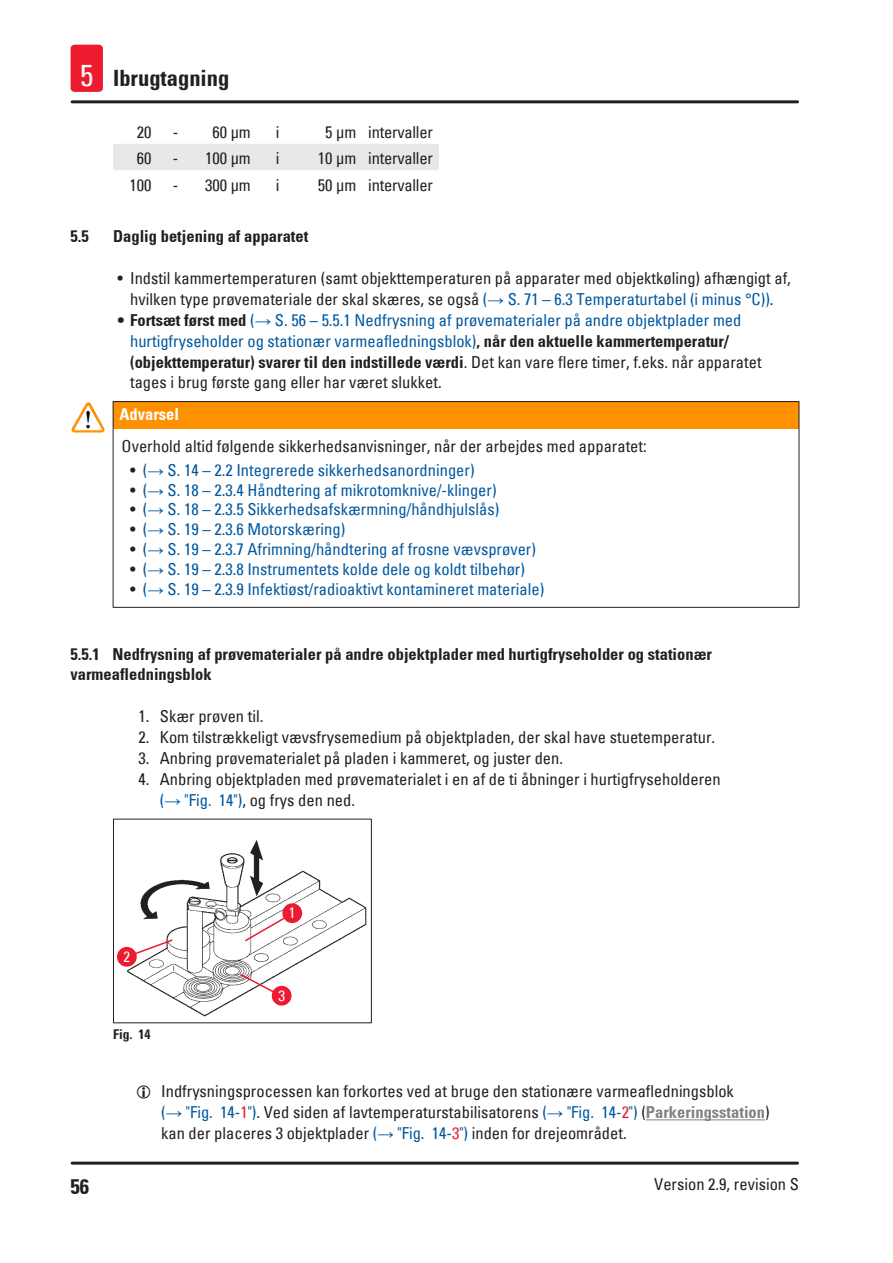
<style>
.page{position:relative;width:893px;height:1263px;background:#fff}
.page>*{position:absolute;margin:0;border:0;box-sizing:border-box;transform-origin:0 0}
.t1{font:700 condensed 22.5px "Univers";color:#231f20}
.t2{font:700 condensed 21px "Univers";color:#231f20}
.Source_of_danger{font:condensed 16.5px/20.9px "Univers";color:#231f20}
.t3{font:condensed 16.5px/20.9px "Univers";color:#0058a0}
.t4{font:700 condensed 16.5px/20.9px "Univers";color:#231f20}
.Table_text{font:condensed 16.5px "Univers";letter-spacing:-.015em;color:#231f20}
.Signalword__no_use_a{font:700 condensed 16.5px "Univers";color:#fff}
.t5{font:condensed 15px "Univers";color:#fff}
.t6{font:700 condensed 13.5px "Univers";color:#231f20}
.s1{font-weight:400;font-size:30px;color:#fff}
.s2{color:#0058a0}
.s3{font-family:"Arial";font-stretch:normal;color:#0058a0}
.s4{font-weight:700;color:#231f20}
.s5{font-family:"Arial";font-stretch:normal}
.s6{color:#231f20}
.s7{color:#ed1b2f}
.s8{font-weight:700;color:#808285}
</style>
<div class="page">
<hr style="left:72px;top:1161px;width:725px;height:3px;background:#231f20">
<hr style="left:72px;top:100px;width:725px;height:3px;background:#231f20">
<div style="left:71px;top:45px;width:32px;height:47px;background:#ed1b2f;border-radius:4px"></div>
<hr style="left:646px;top:1119px;width:119px;height:1px;background:#808285">
<div style="left:113px;top:144px;width:326px;height:26px;background:#e7e8e8"></div>
<div style="left:113px;top:402px;width:686px;height:27px;background:#ff9000"></div>
<hr style="left:113px;top:429px;width:1px;height:178px;background:#231f20">
<hr style="left:799px;top:429px;width:1px;height:178px;background:#231f20">
<hr style="left:113px;top:607px;width:686px;height:1px;background:#231f20">
<hr style="left:113px;top:401px;width:686px;height:1px;background:#231f20">
<svg style="left:113px;top:402px;width:1px;height:27px"></svg>
<svg style="left:799px;top:402px;width:1px;height:27px"></svg>
<img style="left:74px;top:402px;width:14px;height:23px">
<img style="left:117px;top:840px;width:250px;height:177px">
<div style="left:282px;top:903px;width:20px;height:20px;background:#ed1b2f;border-radius:50%"></div>
<div style="left:272px;top:986px;width:20px;height:19px;background:#ed1b2f;border-radius:50%"></div>
<div style="left:117px;top:947px;width:20px;height:20px;background:#ed1b2f;border-radius:50%"></div>
<svg style="left:132px;top:938px;width:42px;height:18px"></svg>
<svg style="left:244px;top:915px;width:44px;height:27px"></svg>
<svg style="left:239px;top:973px;width:37px;height:21px"></svg>
<div style="left:113px;top:819px;width:259px;height:204px;border:1px solid #231f20"></div>
<h1 class="t1" style="left:80px;top:65px;width:151px"><span class="s1">5</span> Ibrugtagning</h1>
<p class="Table_text" style="left:137px;top:121px;width:16px">20</p>
<p class="Table_text" style="left:173px;top:121px;width:7px">-</p>
<p class="Table_text" style="left:212px;top:121px;width:40px">60 µm</p>
<p class="Table_text" style="left:276px;top:121px;width:5px">i</p>
<p class="Table_text" style="left:325px;top:121px;width:33px">5 µm</p>
<p class="Table_text" style="left:368px;top:121px;width:66px">intervaller</p>
<p class="Table_text" style="left:137px;top:148px;width:16px">60</p>
<p class="Table_text" style="left:173px;top:148px;width:7px">-</p>
<p class="Table_text" style="left:205px;top:148px;width:47px">100 µm</p>
<p class="Table_text" style="left:276px;top:148px;width:5px">i</p>
<p class="Table_text" style="left:318px;top:148px;width:40px">10 µm</p>
<p class="Table_text" style="left:368px;top:148px;width:66px">intervaller</p>
<p class="Table_text" style="left:129px;top:174px;width:23px">100</p>
<p class="Table_text" style="left:173px;top:174px;width:7px">-</p>
<p class="Table_text" style="left:205px;top:174px;width:47px">300 µm</p>
<p class="Table_text" style="left:276px;top:174px;width:5px">i</p>
<p class="Table_text" style="left:318px;top:174px;width:40px">50 µm</p>
<p class="Table_text" style="left:368px;top:174px;width:66px">intervaller</p>
<p class="t4" style="left:71px;top:226px;width:20px">5.5</p>
<p class="t4" style="left:113px;top:226px;width:197px">Daglig betjening af apparatet</p>
<p class="Source_of_danger" style="left:117px;top:267px;width:675px;text-align:center">• Indstil kammertemperaturen (samt objekttemperaturen på apparater med objektkøling) afhængigt af, hvilken type prøvemateriale der skal skæres, se også <span class="s2">(</span><span class="s3">→</span> <span class="s2">S. 71 – 6.3 Temperaturtabel (i minus °C))</span>.</p>
<p class="t3" style="left:130px;top:309px;width:633px;text-indent:-13px"><span class="s4">• Fortsæt først med</span> (<span class="s5">→</span> S. 56 – 5.5.1 Nedfrysning af prøvematerialer på andre objektplader med hurtigfryseholder og stationær varmeafledningsblok)<span class="s4">, når den aktuelle kammertemperatur/ (objekttemperatur) svarer til den indstillede værdi</span><span class="s6">. Det kan vare flere timer, f.eks. når apparatet tages i brug første gang eller har været slukket.</span></p>
<p class="Signalword__no_use_a" style="left:119px;top:404px;width:61px">Advarsel</p>
<p class="Source_of_danger" style="left:122px;top:435px;width:527px">Overhold altid følgende sikkerhedsanvisninger, når der arbejdes med apparatet:</p>
<p class="t3" style="left:130px;top:459px;width:346px"><span class="s6">•</span> (<span class="s5">→</span> S. 14 – 2.2 Integrerede sikkerhedsanordninger)</p>
<p class="t3" style="left:130px;top:479px;width:368px"><span class="s6">•</span> (<span class="s5">→</span> S. 18 – 2.3.4 Håndtering af mikrotomknive/-klinger)</p>
<p class="t3" style="left:130px;top:499px;width:371px"><span class="s6">•</span> (<span class="s5">→</span> S. 18 – 2.3.5 Sikkerhedsafskærmning/håndhjulslås)</p>
<p class="t3" style="left:130px;top:518px;width:217px"><span class="s6">•</span> (<span class="s5">→</span> S. 19 – 2.3.6 Motorskæring)</p>
<p class="t3" style="left:130px;top:538px;width:407px"><span class="s6">•</span> (<span class="s5">→</span> S. 19 – 2.3.7 Afrimning/håndtering af frosne vævsprøver)</p>
<p class="t3" style="left:130px;top:558px;width:396px"><span class="s6">•</span> (<span class="s5">→</span> S. 19 – 2.3.8 Instrumentets kolde dele og koldt tilbehør)</p>
<p class="t3" style="left:130px;top:578px;width:416px"><span class="s6">•</span> (<span class="s5">→</span> S. 19 – 2.3.9 Infektiøst/radioaktivt kontamineret materiale)</p>
<p class="t4" style="left:71px;top:643px;width:643px">5.5.1 Nedfrysning af prøvematerialer på andre objektplader med hurtigfryseholder og stationær varmeafledningsblok</p>
<p class="Source_of_danger" style="left:139px;top:705px;width:126px">1. Skær prøven til.</p>
<p class="Source_of_danger" style="left:139px;top:726px;width:578px">2. Kom tilstrækkeligt vævsfrysemedium på objektpladen, der skal have stuetemperatur.</p>
<p class="Source_of_danger" style="left:139px;top:747px;width:426px">3. Anbring prøvematerialet på pladen i kammeret, og juster den.</p>
<p class="Source_of_danger" style="left:160px;top:768px;width:562px;text-indent:-21px">4. Anbring objektpladen med prøvematerialet i en af de ti åbninger i hurtigfryseholderen <span class="s2">(</span><span class="s3">→</span> <span class="s2">"Fig. 14")</span>, og frys den ned.</p>
<p class="t5" style="left:124px;top:947px;width:8px">2</p>
<p class="t6" style="left:113px;top:1026px;width:39px">Fig. 14</p>
<p class="t5" style="left:289px;top:903px;width:8px">1</p>
<p class="t5" style="left:278px;top:986px;width:8px">3</p>
<p class="Source_of_danger" style="left:161px;top:1081px;width:610px">Indfrysningsprocessen kan forkortes ved at bruge den stationære varmeafledningsblok<br><span class="s2">(</span><span class="s3">→</span> <span class="s2">"Fig. 14‑</span><span class="s7">1</span><span class="s2">")</span>. Ved siden af lavtemperaturstabilisatorens <span class="s2">(</span><span class="s3">→</span> <span class="s2">"Fig. 14‑</span><span class="s7">2</span><span class="s2">")</span> (<span class="s8">Parkeringsstation</span>) kan der placeres 3 objektplader <span class="s2">(</span><span class="s3">→</span> <span class="s2">"Fig. 14‑</span><span class="s7">3</span><span class="s2">")</span> inden for drejeområdet.</p>
<p class="t2" style="left:71px;top:1173px;width:20px">56</p>
<p class="Source_of_danger" style="left:654px;top:1173px;width:146px">Version 2.9, revision S</p>
</div>
